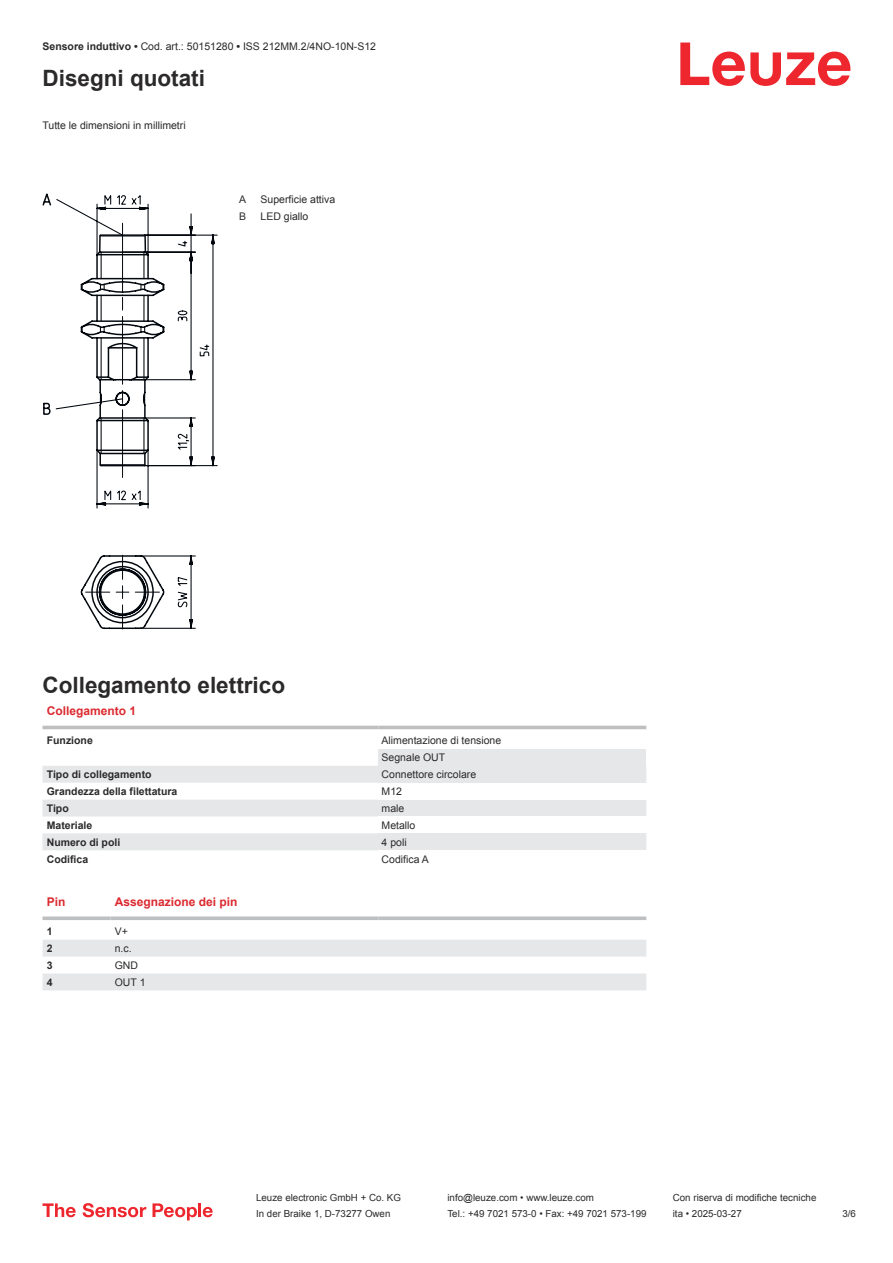
<style>
.page{position:relative;width:893px;height:1263px;background:#fff}
.page>*{position:absolute;margin:0;border:0;box-sizing:border-box;transform-origin:0 0}
.t1{font:700 22.5px "Arial";color:#2b292a}
.t2{font:700 12px "Arial";color:#db2a30}
.t3{font:10.5px/17px "Arial";color:#2b292a}
.t4{font:700 10.5px "Arial";color:#2b292a}
.t5{font:9.75px "Arial";color:#2b292a}
.s1{font-weight:700}
</style>
<div class="page">
<svg style="left:680px;top:43px;width:170px;height:43px"></svg>
<svg style="left:43px;top:725px;width:603px;height:5px"></svg>
<svg style="left:43px;top:766px;width:335px;height:84px;fill:#e6e7e9"></svg>
<hr style="left:43px;top:726px;width:335px;height:3px;background:#bdbfc1">
<hr style="left:378px;top:726px;width:268px;height:3px;background:#bdbfc1">
<div style="left:378px;top:749px;width:268px;height:17px;background:#e6e7e9"></div>
<div style="left:378px;top:766px;width:268px;height:17px;background:#e6e7e9"></div>
<div style="left:378px;top:799px;width:268px;height:17px;background:#e6e7e9"></div>
<div style="left:378px;top:833px;width:268px;height:17px;background:#e6e7e9"></div>
<svg style="left:43px;top:940px;width:603px;height:50px"></svg>
<svg style="left:43px;top:916px;width:68px;height:4px"></svg>
<svg style="left:111px;top:916px;width:267px;height:4px"></svg>
<svg style="left:378px;top:916px;width:268px;height:4px"></svg>
<svg style="left:43px;top:1203px;width:33px;height:14px"></svg>
<svg style="left:83px;top:1203px;width:63px;height:14px"></svg>
<svg style="left:153px;top:1203px;width:44px;height:17px"></svg>
<hr style="left:198px;top:1203px;width:3px;height:14px;background:#ed272d">
<svg style="left:203px;top:1207px;width:10px;height:10px"></svg>
<svg style="left:55px;top:195px;width:163px;height:434px"></svg>
<p class="t3" style="left:43px;top:39px;width:335px"><span class="s1">Sensore induttivo •</span> Cod. art.: 50151280 <span class="s1">•</span> ISS 212MM.2/4NO-10N-S12</p>
<h1 class="t1" style="left:43px;top:69px;width:164px">Disegni quotati</h1>
<p class="t3" style="left:43px;top:117px;width:145px">Tutte le dimensioni in millimetri</p>
<p class="t3" style="left:239px;top:192px;width:9px">A</p>
<p class="t3" style="left:261px;top:192px;width:76px">Superficie attiva</p>
<p class="t3" style="left:239px;top:209px;width:9px">B</p>
<p class="t3" style="left:261px;top:209px;width:49px">LED giallo</p>
<h1 class="t1" style="left:43px;top:676px;width:244px">Collegamento elettrico</h1>
<p class="t2" style="left:47px;top:706px;width:91px">Collegamento 1</p>
<p class="t4" style="left:47px;top:736px;width:48px">Funzione</p>
<p class="t3" style="left:382px;top:733px;width:121px">Alimentazione di tensione<br>Segnale OUT</p>
<p class="t4" style="left:47px;top:770px;width:106px">Tipo di collegamento</p>
<p class="t3" style="left:382px;top:767px;width:96px">Connettore circolare</p>
<p class="t4" style="left:47px;top:787px;width:132px">Grandezza della filettatura</p>
<p class="t3" style="left:382px;top:784px;width:22px">M12</p>
<p class="t4" style="left:47px;top:804px;width:23px">Tipo</p>
<p class="t3" style="left:382px;top:800px;width:24px">male</p>
<p class="t4" style="left:47px;top:821px;width:47px">Materiale</p>
<p class="t3" style="left:382px;top:817px;width:35px">Metallo</p>
<p class="t4" style="left:47px;top:838px;width:75px">Numero di poli</p>
<p class="t3" style="left:382px;top:834px;width:27px">4 poli</p>
<p class="t4" style="left:47px;top:855px;width:43px">Codifica</p>
<p class="t3" style="left:382px;top:851px;width:49px">Codifica A</p>
<p class="t2" style="left:47px;top:897px;width:20px">Pin</p>
<p class="t2" style="left:115px;top:897px;width:124px">Assegnazione dei pin</p>
<p class="t4" style="left:47px;top:927px;width:7px">1</p>
<p class="t3" style="left:115px;top:924px;width:15px">V+</p>
<p class="t4" style="left:47px;top:944px;width:7px">2</p>
<p class="t3" style="left:115px;top:941px;width:18px">n.c.</p>
<p class="t4" style="left:47px;top:961px;width:7px">3</p>
<p class="t3" style="left:115px;top:957px;width:25px">GND</p>
<p class="t4" style="left:47px;top:978px;width:7px">4</p>
<p class="t3" style="left:115px;top:974px;width:32px">OUT 1</p>
<p class="t5" style="left:256px;top:1194px;width:146px">Leuze electronic GmbH + Co. KG</p>
<p class="t5" style="left:447px;top:1194px;width:148px">info@leuze.com • www.leuze.com</p>
<p class="t5" style="left:673px;top:1194px;width:145px">Con riserva di modifiche tecniche</p>
<p class="t5" style="left:256px;top:1210px;width:136px">In der Braike 1, D-73277 Owen</p>
<p class="t5" style="left:447px;top:1210px;width:201px">Tel.: +49 7021 573-0 • Fax: +49 7021 573-199</p>
<p class="t5" style="left:673px;top:1210px;width:70px">ita • 2025-03-27</p>
<p class="t5" style="left:842px;top:1210px;width:15px">3 /6</p>
</div>
